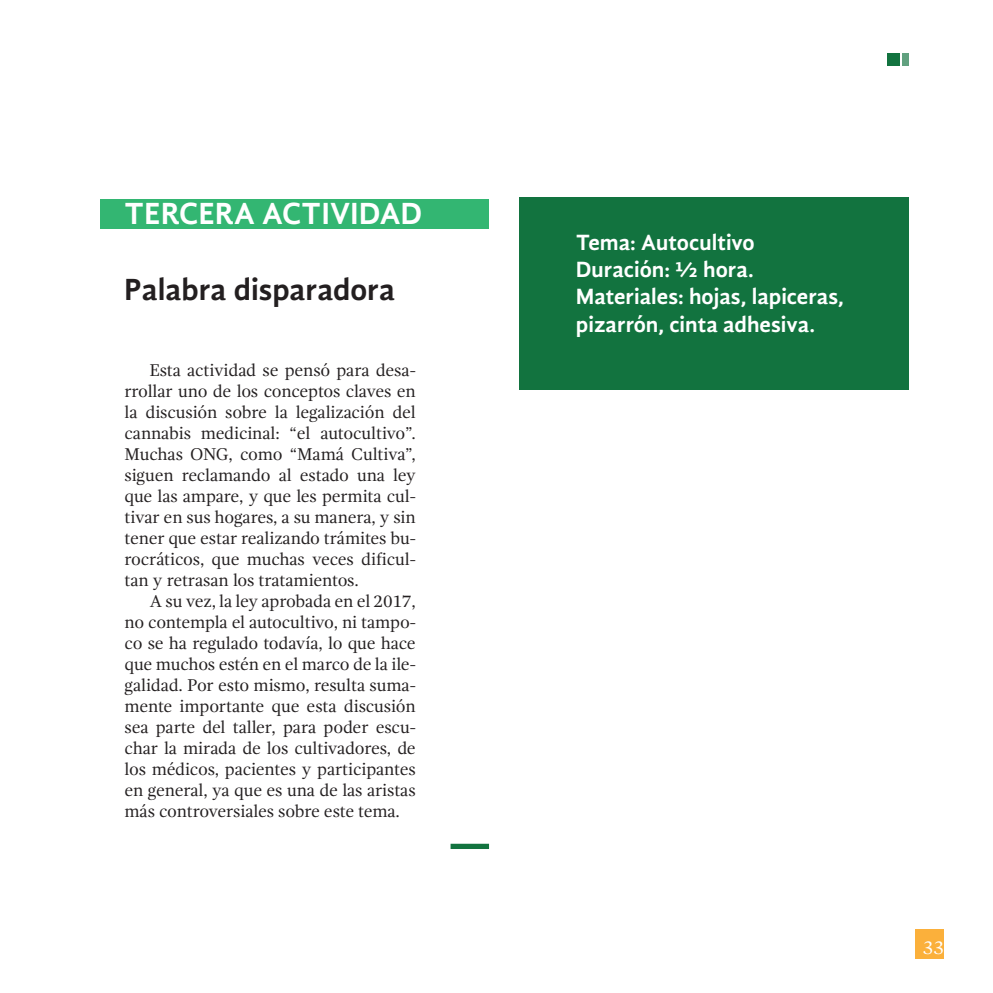
<style>
.page{position:relative;width:993px;height:993px;background:#fff}
.page>*{position:absolute;margin:0;border:0;box-sizing:border-box;transform-origin:0 0}
.t1{font:700 31.5px "Gandhi Sans";color:#231f20}
.t2{font:700 31.5px "Gandhi Sans";color:#fff}
.t3{font:700 22.75px/27.3px "Gandhi Sans";color:#fff}
.t4{font:19.25px "Gandhi Serif";color:#fff}
.t5{font:17.5px/21px "Gandhi Serif";letter-spacing:-.01em;color:#231f20;text-align:justify}
</style>
<div class="page">
<div style="left:886px;top:53px;width:12px;height:12px;background:#12733f"></div>
<div style="left:902px;top:53px;width:7px;height:12px;background:#61a17f"></div>
<div style="left:914px;top:929px;width:29px;height:29px;background:#fbb03b"></div>
<div style="left:100px;top:199px;width:389px;height:30px;background:#33b672"></div>
<div style="left:518px;top:197px;width:390px;height:192px;background:#12733f"></div>
<div style="left:450px;top:843px;width:39px;height:5px;background:#12733f"></div>
<h1 class="t2" style="left:124px;top:195px;width:299px">TERCERA ACTIVIDAD</h1>
<h1 class="t1" style="left:124px;top:271px;width:272px">Palabra disparadora</h1>
<p class="t5" style="left:124px;top:359px;width:293px;text-indent:25px">Esta actividad se pensó para desa&shy;rrollar uno de los conceptos claves en la discusión sobre la legalización del cannabis medicinal: “el autocultivo”.<br>Muchas ONG, como “Mamá Cultiva”, siguen reclamando al estado una ley que las ampare, y que les permita cul&shy;tivar en sus hogares, a su manera, y sin tener que estar realizando trámites bu&shy;rocráticos, que muchas veces dificul&shy;tan y retrasan los tratamientos.</p>
<p class="t5" style="left:124px;top:590px;width:293px;text-indent:25px">A su vez, la ley aprobada en el 2017, no contempla el autocultivo, ni tampo&shy;co se ha regulado todavía, lo que hace que muchos estén en el marco de la ile&shy;galidad. Por esto mismo, resulta suma&shy;mente importante que esta discusión sea parte del taller, para poder escu&shy;char la mirada de los cultivadores, de los médicos, pacientes y participantes en general, ya que es una de las aristas más controversiales sobre este tema.</p>
<h2 class="t3" style="left:575px;top:228px;width:269px">Tema: Autocultivo<br>Duración: ½ hora.<br>Materiales: hojas, lapiceras, pizarrón, cinta adhesiva.</h2>
<p class="t4" style="left:890px;top:936px;width:54px">1. 33</p>
</div>
